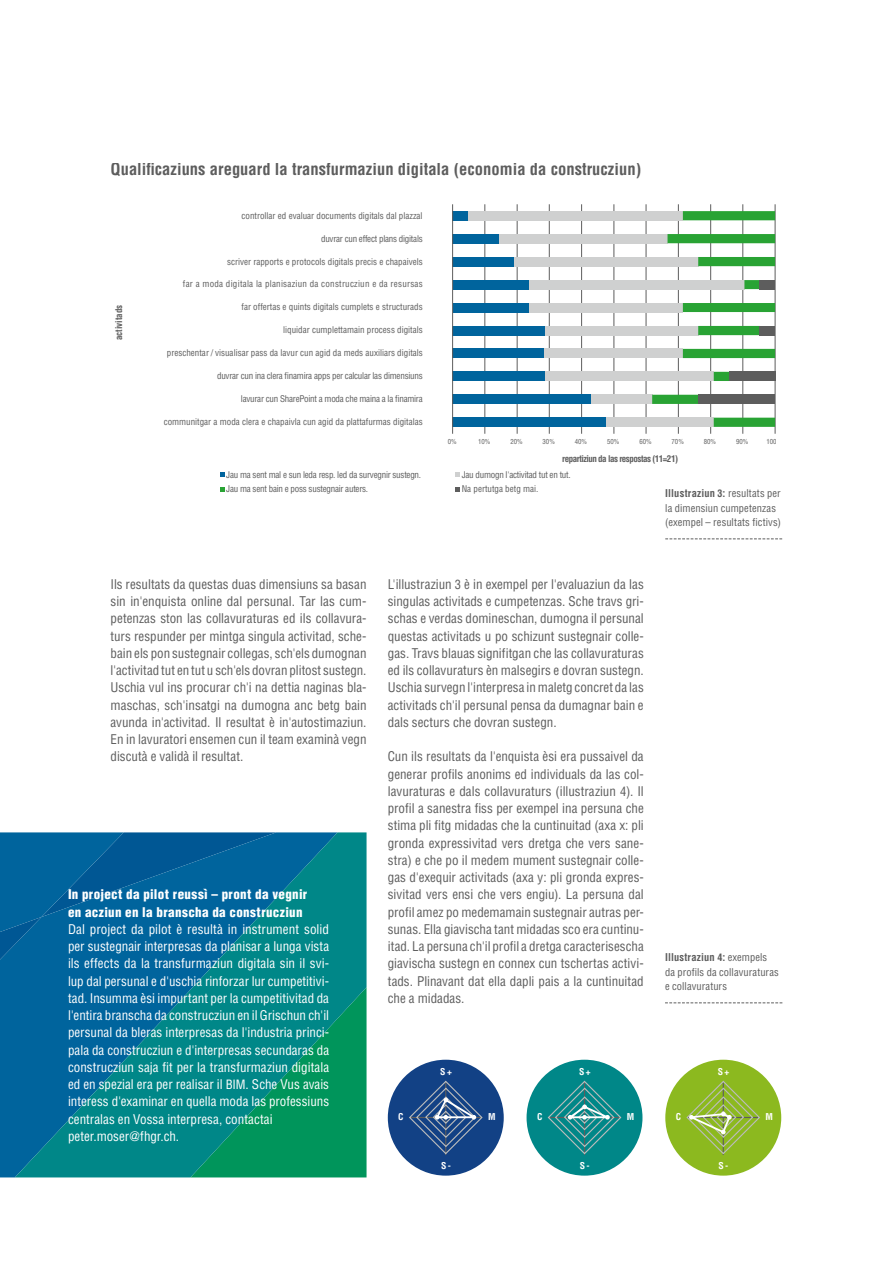
<style>
.page{position:relative;width:893px;height:1263px;background:#fff}
.page>*{position:absolute;margin:0;border:0;box-sizing:border-box;transform-origin:0 0}
.t1{font:700 condensed 16.5px "Helvetica LT Std";color:#5d5d5d}
.t2{font:condensed 13.05px/17.2px "Helvetica LT Std";color:#5d5d5d;text-align:justify}
.t3{font:condensed 13.05px/17.2px "Helvetica LT Std";color:#fff}
.t4{font:900 condensed 13.05px/17.2px "Helvetica LT Std";letter-spacing:.03em;color:#fff}
.t5{font:condensed 10.5px/14.2px "Helvetica LT Std";letter-spacing:.01em;color:#5d5d5d}
.t6{font:700 condensed 9.15px "Helvetica LT Std";color:#fff;scale:1.04 1}
.t7{font:condensed 9px "Helvetica LT Std";color:#5d5d5d}
.t8{font:condensed 9px "Helvetica LT Std";letter-spacing:-.025em;color:#5d5d5d}
.t9{font:condensed 9px "Helvetica LT Std";letter-spacing:.025em;color:#5d5d5d}
.t10{font:700 condensed 9px "Helvetica LT Std";letter-spacing:-.055em;color:#5d5d5d}
.t11{font:700 condensed 9px "Helvetica LT Std";color:#5d5d5d}
.t12{font:condensed 6.75px "Helvetica LT Std";color:#5d5d5d}
.s1{font-weight:700}
.s2{font-weight:700;font-size:10.05px}
.s3{font-size:12.6px}
</style>
<div class="page">
<svg style="left:665px;top:1002px;width:117px;height:1px"></svg>
<svg style="left:0;top:832px;width:367px;height:345px;background:#00778c"></svg>
<svg style="left:665px;top:539px;width:117px;height:1px"></svg>
<hr style="left:485px;top:204px;width:1px;height:230px;background:#5d5d5d">
<hr style="left:517px;top:204px;width:1px;height:230px;background:#5d5d5d">
<hr style="left:549px;top:204px;width:1px;height:230px;background:#5d5d5d">
<hr style="left:581px;top:204px;width:1px;height:230px;background:#5d5d5d">
<hr style="left:614px;top:204px;width:1px;height:230px;background:#5d5d5d">
<hr style="left:646px;top:204px;width:1px;height:230px;background:#5d5d5d">
<hr style="left:678px;top:204px;width:1px;height:230px;background:#5d5d5d">
<hr style="left:710px;top:204px;width:1px;height:230px;background:#5d5d5d">
<hr style="left:742px;top:204px;width:1px;height:230px;background:#5d5d5d">
<hr style="left:775px;top:204px;width:1px;height:230px;background:#5d5d5d">
<div style="left:453px;top:211px;width:15px;height:9px;background:#00649d"></div>
<div style="left:453px;top:234px;width:46px;height:9px;background:#00649d"></div>
<div style="left:453px;top:257px;width:61px;height:9px;background:#00649d"></div>
<div style="left:453px;top:280px;width:76px;height:9px;background:#00649d"></div>
<div style="left:453px;top:303px;width:76px;height:9px;background:#00649d"></div>
<div style="left:453px;top:326px;width:92px;height:9px;background:#00649d"></div>
<div style="left:453px;top:349px;width:92px;height:9px;background:#00649d"></div>
<div style="left:453px;top:372px;width:92px;height:9px;background:#00649d"></div>
<div style="left:453px;top:395px;width:138px;height:9px;background:#00649d"></div>
<div style="left:453px;top:418px;width:153px;height:9px;background:#00649d"></div>
<div style="left:468px;top:211px;width:215px;height:9px;background:#cfd0d0"></div>
<div style="left:499px;top:234px;width:168px;height:9px;background:#cfd0d0"></div>
<div style="left:514px;top:257px;width:184px;height:9px;background:#cfd0d0"></div>
<div style="left:529px;top:280px;width:215px;height:9px;background:#cfd0d0"></div>
<div style="left:529px;top:303px;width:154px;height:9px;background:#cfd0d0"></div>
<div style="left:545px;top:326px;width:153px;height:9px;background:#cfd0d0"></div>
<div style="left:545px;top:349px;width:138px;height:9px;background:#cfd0d0"></div>
<div style="left:545px;top:372px;width:169px;height:9px;background:#cfd0d0"></div>
<div style="left:591px;top:395px;width:61px;height:9px;background:#cfd0d0"></div>
<div style="left:606px;top:418px;width:108px;height:9px;background:#cfd0d0"></div>
<svg style="left:652px;top:211px;width:123px;height:216px"></svg>
<div style="left:760px;top:280px;width:15px;height:9px;background:#5d5d5d"></div>
<div style="left:760px;top:326px;width:15px;height:9px;background:#5d5d5d"></div>
<div style="left:729px;top:372px;width:46px;height:9px;background:#5d5d5d"></div>
<div style="left:698px;top:395px;width:77px;height:9px;background:#5d5d5d"></div>
<hr style="left:452px;top:204px;width:1px;height:230px;background:#5d5d5d">
<svg style="left:220px;top:472px;width:4px;height:5px"></svg>
<svg style="left:455px;top:472px;width:5px;height:5px"></svg>
<svg style="left:220px;top:487px;width:4px;height:4px"></svg>
<svg style="left:455px;top:487px;width:5px;height:4px"></svg>
<div style="left:388px;top:1060px;width:116px;height:115px;background:#124185;border-radius:50%"></div>
<svg style="left:409px;top:1080px;width:74px;height:75px"></svg>
<div style="left:527px;top:1060px;width:115px;height:115px;background:#008788;border-radius:50%"></div>
<svg style="left:547px;top:1080px;width:75px;height:75px"></svg>
<div style="left:665px;top:1060px;width:116px;height:115px;background:#8cb91f;border-radius:50%"></div>
<svg style="left:686px;top:1080px;width:74px;height:75px"></svg>
<p class="t1" style="left:111px;top:159px;width:532px">Qualificaziuns areguard la transfurmaziun digitala (economia da construcziun)</p>
<p class="t7" style="left:242px;top:210px;width:182px">controllar ed evaluar documents digitals dal plazzal</p>
<p class="t8" style="left:321px;top:233px;width:103px">duvrar cun effect plans digitals</p>
<p class="t7" style="left:227px;top:256px;width:197px">scriver rapports e protocols digitals precis e chapaivels</p>
<p class="t11" style="left:113px;top:340px;width:37px;rotate:-90deg">activitads</p>
<p class="t9" style="left:183px;top:279px;width:241px">far a moda digitala la planisaziun da construcziun e da resursas</p>
<p class="t7" style="left:242px;top:301px;width:183px">far offertas e quints digitals cumplets e structurads</p>
<p class="t7" style="left:283px;top:324px;width:141px">liquidar cumplettamain process digitals</p>
<p class="t7" style="left:167px;top:347px;width:257px">preschentar / visualisar pass da lavur cun agid da meds auxiliars digitals</p>
<p class="t8" style="left:217px;top:370px;width:207px">duvrar cun ina clera finamira apps per calcular las dimensiuns</p>
<p class="t8" style="left:241px;top:393px;width:183px">lavurar cun SharePoint a moda che maina a la finamira</p>
<p class="t7" style="left:164px;top:416px;width:261px">communitgar a moda clera e chapaivla cun agid da plattafurmas digitalas</p>
<p class="t12" style="left:448px;top:437px;width:11px">0%</p>
<p class="t12" style="left:478px;top:437px;width:14px">10%</p>
<p class="t12" style="left:510px;top:437px;width:14px">20%</p>
<p class="t12" style="left:543px;top:437px;width:14px">30%</p>
<p class="t12" style="left:575px;top:437px;width:14px">40%</p>
<p class="t12" style="left:607px;top:437px;width:14px">50%</p>
<p class="t12" style="left:639px;top:437px;width:14px">60%</p>
<p class="t12" style="left:672px;top:437px;width:14px">70%</p>
<p class="t12" style="left:704px;top:437px;width:14px">80%</p>
<p class="t12" style="left:736px;top:437px;width:14px">90%</p>
<p class="t12" style="left:766px;top:437px;width:17px">100%</p>
<p class="t10" style="left:562px;top:453px;width:117px">repartiziun da las respostas (11=21)</p>
<p class="t8" style="left:226px;top:469px;width:196px">Jau ma sent mal e sun leda resp. led da survegnir sustegn.</p>
<p class="t8" style="left:462px;top:469px;width:111px">Jau dumogn l'activitad tut en tut.</p>
<p class="t8" style="left:226px;top:483px;width:143px">Jau ma sent bain e poss sustegnair auters.</p>
<p class="t7" style="left:462px;top:483px;width:78px">Na pertutga betg mai.</p>
<p class="t5" style="left:665px;top:486px;width:117px"><span class="s1">Illustraziun</span> <span class="s2">3</span><span class="s1">:</span> resultats per la dimensiun cumpetenzas (exempel – resultats fictivs)</p>
<p class="t2" style="left:111px;top:575px;width:257px">Ils resultats da questas duas dimensiuns sa basan sin in'enquista online dal persunal. Tar las cum&shy;petenzas ston las collavuraturas ed ils collavura&shy;turs respunder per mintga singula activitad, sche&shy;bain els pon sustegnair collegas, sch'els dumognan l'activitad tut en tut u sch'els dovran plitost sustegn.<br>Uschia vul ins procurar ch'i na dettia naginas bla&shy;maschas, sch'insatgi na dumogna anc betg bain avunda in'activitad. Il resultat è in'autostimaziun.<br>En in lavuratori ensemen cun il team examinà vegn discutà e validà il resultat.</p>
<p class="t4" style="left:68px;top:886px;width:241px">In project da pilot reussì – pront da vegnir en acziun en la branscha da construcziun</p>
<p class="t3" style="left:68px;top:920px;width:263px">Dal project da pilot è resultà in instrument solid per sustegnair interpresas da planisar a lunga vista ils effects da la transfurmaziun digitala sin il svi&shy;lup dal persunal e d'uschia rinforzar lur cumpetitivi&shy;tad. Insumma èsi impurtant per la cumpetitivitad da l'entira branscha da construcziun en il Grischun ch'il persunal da bleras interpresas da l'industria princi&shy;pala da construcziun e d'interpresas secundaras da construcziun saja fit per la transfurmaziun digitala ed en spezial era per realisar il <span class="s3">BIM</span>. Sche Vus avais interess d'examinar en quella moda las professiuns centralas en Vossa interpresa, contactai peter.moser@fhgr.ch.</p>
<p class="t2" style="left:388px;top:575px;width:257px">L'illustraziun <span class="s3">3</span> è in exempel per l'evaluaziun da las singulas activitads e cumpetenzas. Sche travs gri&shy;schas e verdas domineschan, dumogna il persunal questas activitads u po schizunt sustegnair colle&shy;gas. Travs blauas signifitgan che las collavuraturas ed ils collavuraturs èn malsegirs e dovran sustegn.<br>Uschia survegn l'interpresa in maletg concret da las activitads ch'il persunal pensa da dumagnar bain e dals secturs che dovran sustegn.</p>
<p class="t2" style="left:388px;top:748px;width:258px">Cun ils resultats da l'enquista èsi era pussaivel da generar profils anonims ed individuals da las col&shy;lavuraturas e dals collavuraturs (illustraziun <span class="s3">4</span>). Il profil a sanestra fiss per exempel ina persuna che stima pli fitg midadas che la cuntinuitad (axa x: pli gronda expressivitad vers dretga che vers sane&shy;stra) e che po il medem mument sustegnair colle&shy;gas d'exequir activitads (axa y: pli gronda expres&shy;sivitad vers ensi che vers engiu). La persuna dal profil amez po medemamain sustegnair autras per&shy;sunas. Ella giavischa tant midadas sco era cuntinu&shy;itad. La persuna ch'il profil a dretga caracterisescha giavischa sustegn en connex cun tschertas activi&shy;tads. Plinavant dat ella dapli pais a la cuntinuitad che a midadas.</p>
<p class="t6" style="left:440px;top:1066px;width:13px">S +</p>
<p class="t6" style="left:579px;top:1066px;width:13px">S +</p>
<p class="t6" style="left:398px;top:1111px;width:7px">C</p>
<p class="t6" style="left:488px;top:1111px;width:9px">M</p>
<p class="t6" style="left:537px;top:1111px;width:7px">C</p>
<p class="t6" style="left:627px;top:1111px;width:9px">M</p>
<p class="t6" style="left:441px;top:1160px;width:11px">S -</p>
<p class="t6" style="left:580px;top:1160px;width:11px">S -</p>
<p class="t5" style="left:665px;top:950px;width:115px"><span class="s1">Illustraziun</span> <span class="s2">4</span><span class="s1">:</span> exempels da profils da collavuraturas e collavuraturs</p>
<p class="t6" style="left:718px;top:1066px;width:13px">S +</p>
<p class="t6" style="left:676px;top:1111px;width:7px">C</p>
<p class="t6" style="left:766px;top:1111px;width:9px">M</p>
<p class="t6" style="left:719px;top:1160px;width:11px">S -</p>
</div>
